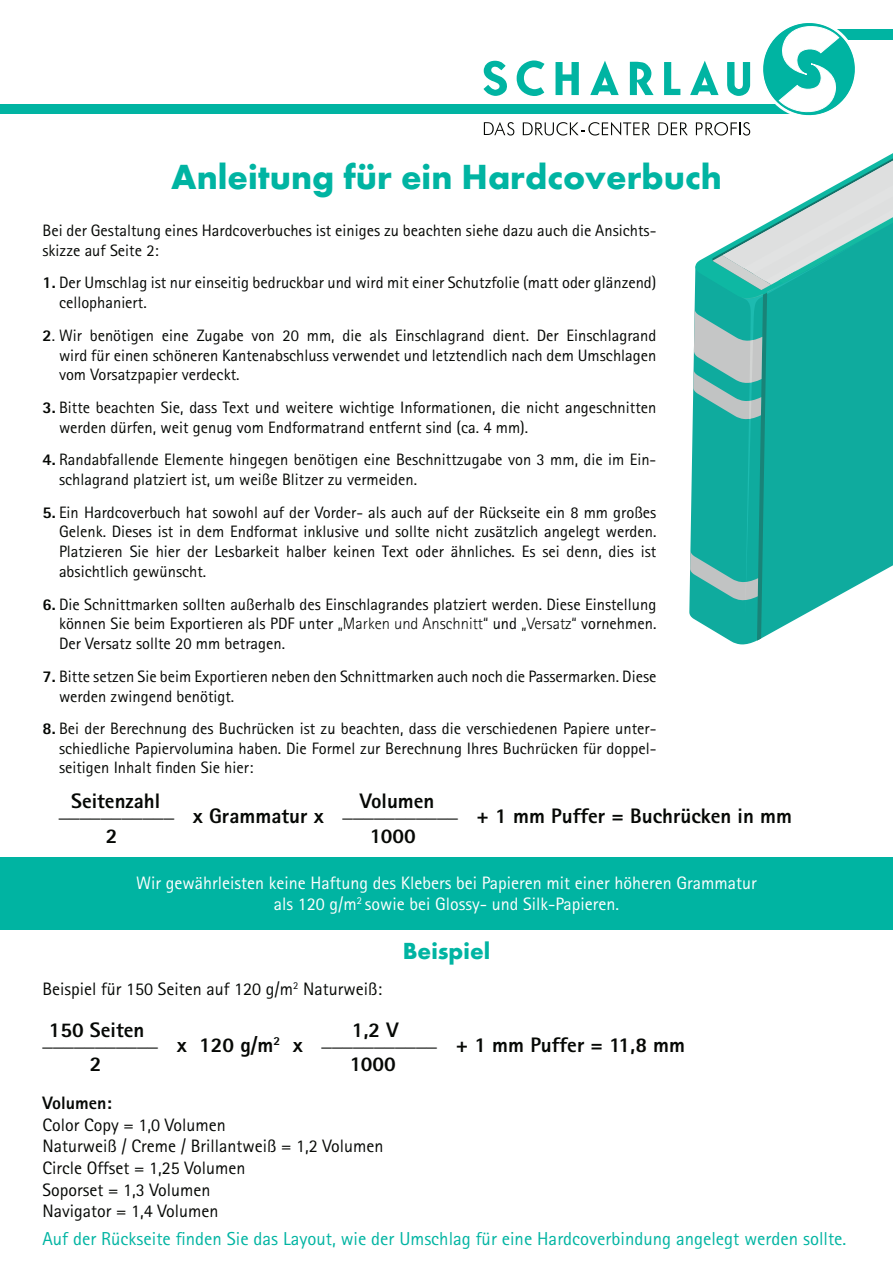
<style>
.page{position:relative;width:893px;height:1263px;background:#fff}
.page>*{position:absolute;margin:0;border:0;box-sizing:border-box;transform-origin:0 0}
.Headline{font:700 36px "Futura";color:#00b4a2}
.t1{font:700 24px "Futura";color:#00b4a2}
.t2{font:800 21px "Rotis Sans Serif Std";color:#060805}
.t3{font:18.75px "Rotis Sans Serif Std";color:#00b4a2}
.t4{font:18px "Rotis Sans Serif Std";color:#060805}
.t5{font:18px "Rotis Sans Serif Std";color:#fff}
.t6{font:800 18px "Rotis Sans Serif Std";color:#060805}
.t7{font:16.5px/19.8px "Rotis Sans Serif Std";color:#060805}
.s1{font-weight:800}
.s2{font-weight:300}
</style>
<div class="page">
<svg style="left:690px;top:153px;width:203px;height:487px"></svg>
<div style="left:0;top:857px;width:893px;height:72px;background:#00b4a2"></div>
<div style="left:0;top:104px;width:796px;height:9px;background:#00b4a2"></div>
<div style="left:807px;top:29px;width:86px;height:10px;background:#00b4a2"></div>
<svg style="left:759px;top:23px;width:100px;height:93px"></svg>
<svg style="left:483px;top:61px;width:24px;height:35px"></svg>
<svg style="left:517px;top:60px;width:27px;height:36px"></svg>
<svg style="left:555px;top:62px;width:24px;height:33px"></svg>
<svg style="left:590px;top:61px;width:29px;height:34px"></svg>
<svg style="left:630px;top:62px;width:24px;height:33px"></svg>
<svg style="left:664px;top:62px;width:16px;height:33px"></svg>
<svg style="left:690px;top:61px;width:28px;height:34px"></svg>
<svg style="left:727px;top:62px;width:23px;height:34px"></svg>
<svg style="left:484px;top:122px;width:30px;height:14px"></svg>
<svg style="left:523px;top:122px;width:127px;height:14px"></svg>
<svg style="left:658px;top:122px;width:30px;height:13px"></svg>
<svg style="left:696px;top:122px;width:54px;height:14px"></svg>
<p class="Headline" style="left:171px;top:155px;width:552px">Anleitung für ein Hardcoverbuch</p>
<p class="t7" style="left:43px;top:220px;width:615px">Bei der Gestaltung eines Hardcoverbuches ist einiges zu beachten siehe dazu auch die Ansichts&shy;skizze auf Seite 2:</p>
<p class="t7" style="left:59px;top:273px;width:599px;text-indent:-16px"><span class="s1">1.</span> Der Umschlag ist nur einseitig bedruckbar und wird mit einer Schutzfolie (matt oder glänzend) cellophaniert.</p>
<p class="t7" style="left:59px;top:325px;width:599px;text-align:justify;text-indent:-16px"><span class="s1">2</span>. Wir benötigen eine Zugabe von 20 mm, die als Einschlagrand dient. Der Einschlagrand wird für einen schöneren Kantenabschluss verwendet und letztendlich nach dem Umschlagen vom Vorsatzpapier verdeckt.</p>
<p class="t7" style="left:59px;top:397px;width:599px;text-indent:-16px"><span class="s1">3.</span> Bitte beachten Sie, dass Text und weitere wichtige Informationen, die nicht angeschnitten werden dürfen, weit genug vom Endformatrand entfernt sind (ca. 4 mm).</p>
<p class="t7" style="left:59px;top:450px;width:599px;text-indent:-16px"><span class="s1">4.</span> Randabfallende Elemente hingegen benötigen eine Beschnittzugabe von 3 mm, die im Ein&shy;schlagrand platziert ist, um weiße Blitzer zu vermeiden.</p>
<p class="t7" style="left:59px;top:502px;width:599px;text-align:justify;text-indent:-16px"><span class="s1">5.</span> Ein Hardcoverbuch hat sowohl auf der Vorder- als auch auf der Rückseite ein 8 mm großes Gelenk. Dieses ist in dem Endformat inklusive und sollte nicht zusätzlich angelegt werden.<br>Platzieren Sie hier der Lesbarkeit halber keinen Text oder ähnliches. Es sei denn, dies ist absichtlich gewünscht.</p>
<p class="t7" style="left:59px;top:594px;width:599px;text-align:justify;text-indent:-16px"><span class="s1">6.</span> Die Schnittmarken sollten außerhalb des Einschlagrandes platziert werden. Diese Einstellung können Sie beim Exportieren als PDF unter <span class="s2">„Marken und Anschnitt“</span> und <span class="s2">„Versatz“</span> vornehmen.<br>Der Versatz sollte 20 mm betragen.</p>
<p class="t7" style="left:59px;top:666px;width:599px;text-indent:-16px"><span class="s1">7.</span> Bitte setzen Sie beim Exportieren neben den Schnittmarken auch noch die Passermarken. Diese werden zwingend benötigt.</p>
<p class="t7" style="left:43px;top:718px;width:615px;text-align:right"><span class="s1">8.</span> Bei der Berechnung des Buchrücken ist zu beachten, dass die verschiedenen Papiere unter&shy;schiedliche Papiervolumina haben. Die Formel zur Berechnung Ihres Buchrücken für doppel-</p>
<p class="t7" style="left:59px;top:758px;width:196px">seitigen Inhalt finden Sie hier:</p>
<p class="t2" style="left:71px;top:788px;width:91px">Seitenzahl</p>
<p class="t2" style="left:360px;top:788px;width:76px">Volumen</p>
<p class="t2" style="left:59px;top:803px;width:735px">___________ x Grammatur x ___________ + 1 mm Puffer = Buchrücken in mm</p>
<p class="t2" style="left:106px;top:822px;width:13px">2</p>
<p class="t2" style="left:370px;top:822px;width:47px">1000</p>
<p class="t5" style="left:136px;top:872px;width:622px">Wir gewährleisten keine Haftung des Klebers bei Papieren mit einer höheren Grammatur</p>
<p class="t5" style="left:274px;top:893px;width:347px">als 120 g/m<sup>2</sup> sowie bei Glossy- und Silk-Papieren.</p>
<p class="t1" style="left:403px;top:936px;width:89px">Beispiel</p>
<p class="t4" style="left:43px;top:978px;width:341px">Beispiel für 150 Seiten auf 120 g/m<sup>2</sup> Naturweiß:</p>
<p class="t2" style="left:49px;top:1017px;width:97px">150 Seiten</p>
<p class="t2" style="left:352px;top:1017px;width:48px">1,2 V</p>
<p class="t2" style="left:43px;top:1032px;width:644px">___________ x 120 g/m<sup>2</sup> x ___________ + 1 mm Puffer = 11,8 mm</p>
<p class="t2" style="left:90px;top:1051px;width:13px">2</p>
<p class="t2" style="left:350px;top:1051px;width:47px">1000</p>
<p class="t6" style="left:43px;top:1092px;width:71px">Volumen:</p>
<p class="t4" style="left:43px;top:1114px;width:185px">Color Copy = 1,0 Volumen</p>
<p class="t4" style="left:43px;top:1136px;width:342px">Naturweiß / Creme / Brillantweiß = 1,2 Volumen</p>
<p class="t4" style="left:43px;top:1157px;width:204px">Circle Offset = 1,25 Volumen</p>
<p class="t4" style="left:43px;top:1179px;width:169px">Soporset = 1,3 Volumen</p>
<p class="t4" style="left:43px;top:1200px;width:177px">Navigator = 1,4 Volumen</p>
<p class="t3" style="left:43px;top:1228px;width:805px">Auf der Rückseite finden Sie das Layout, wie der Umschlag für eine Hardcoverbindung angelegt werden sollte.</p>
</div>
